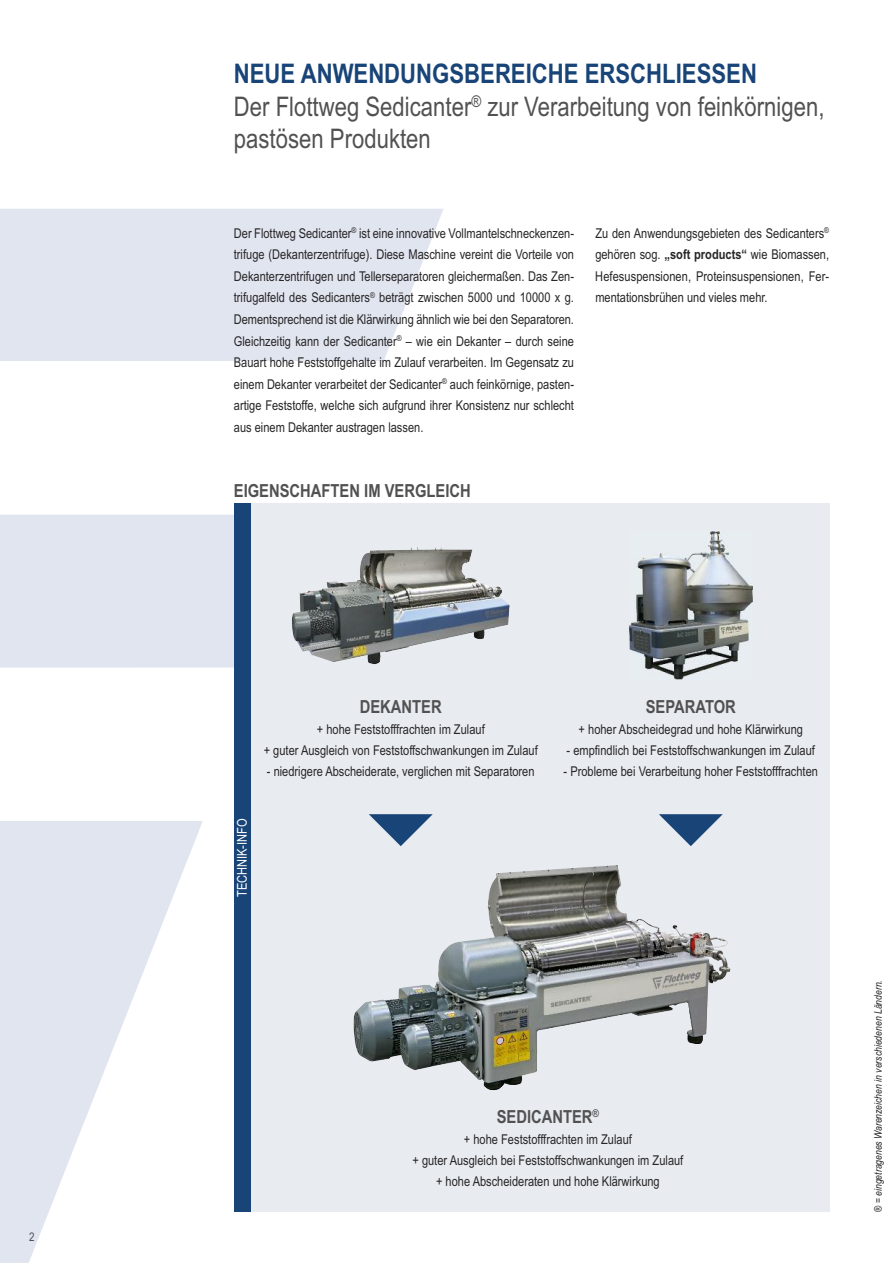
<style>
.page{position:relative;width:893px;height:1263px;background:#fff}
.page>*{position:absolute;margin:0;border:0;box-sizing:border-box;transform-origin:0 0}
.t1{font:27px/32.4px "Arial Narrow";color:#525152}
.t2{font:700 18px "Arial Narrow";color:#525152}
.t3{font:13.5px/21.6px "Arial Narrow";color:#272526;text-align:justify}
.t4{font:13.5px "Arial Narrow";color:#fff}
.t5{font:12px "Arial Narrow";color:#525152}
.t6{font:italic 10.5px "Arial Narrow";color:#272526}
.s1{font-weight:700;color:#184478}
.s2{font-weight:700}
</style>
<div class="page">
<svg style="left:0;top:209px;width:444px;height:1054px"></svg>
<div style="left:234px;top:504px;width:595px;height:708px;background:#e8ecf1"></div>
<div style="left:234px;top:504px;width:16px;height:708px;background:#184478"></div>
<img style="left:292px;top:547px;width:218px;height:117px">
<img style="left:353px;top:865px;width:367px;height:226px">
<img style="left:629px;top:531px;width:123px;height:148px">
<svg style="left:369px;top:814px;width:64px;height:32px"></svg>
<svg style="left:659px;top:814px;width:64px;height:32px"></svg>
<p class="t5" style="left:29px;top:1229px;width:7px">2</p>
<h1 class="t1" style="left:234px;top:58px;width:592px"><span class="s1">NEUE ANWENDUNGSBEREICHE ERSCHLIESSEN<br></span>Der Flottweg Sedicanter<sup>®</sup> zur Verarbeitung von feinkörnigen, pastösen Produkten</h1>
<p class="t3" style="left:234px;top:222px;width:342px">Der Flottweg Sedicanter<sup>®</sup> ist eine innovative Vollmantelschneckenzen&shy;trifuge (Dekanterzentrifuge). Diese Maschine vereint die Vorteile von Dekanterzentrifugen und Tellerseparatoren gleichermaßen. Das Zen&shy;trifugalfeld des Sedicanters<sup>®</sup> beträgt zwischen 5000 und 10000 x g.<br>Dementsprechend ist die Klärwirkung ähnlich wie bei den Separatoren.<br>Gleichzeitig kann der Sedicanter<sup>®</sup> – wie ein Dekanter – durch seine Bauart hohe Feststoffgehalte im Zulauf verarbeiten. Im Gegensatz zu einem Dekanter verarbeitet der Sedicanter<sup>®</sup> auch feinkörnige, pasten&shy;artige Feststoffe, welche sich aufgrund ihrer Konsistenz nur schlecht aus einem Dekanter austragen lassen.</p>
<p class="t3" style="left:595px;top:222px;width:235px">Zu den Anwendungsgebieten des Sedicanters<sup>® </sup>gehören sog. <span class="s2">„soft products“</span> wie Biomassen, Hefesuspensionen, Proteinsuspensionen, Fer&shy;mentationsbrühen und vieles mehr.</p>
<h2 class="t2" style="left:234px;top:480px;width:238px">EIGENSCHAFTEN IM VERGLEICH</h2>
<p class="t4" style="left:234px;top:897px;width:80px;rotate:-90deg">TECHNIK-INFO</p>
<h2 class="t2" style="left:360px;top:696px;width:83px">DEKANTER</h2>
<p class="t3" style="left:264px;top:719px;width:275px;line-height:21px;text-align:center">+ hohe Feststofffrachten im Zulauf<br>+ guter Ausgleich von Feststoffschwankungen im Zulauf</p>
<p class="t3" style="left:267px;top:760px;width:269px">- niedrigere Abscheiderate, verglichen mit Separatoren</p>
<h2 class="t2" style="left:646px;top:696px;width:92px">SEPARATOR</h2>
<p class="t3" style="left:579px;top:718px;width:226px">+ hoher Abscheidegrad und hohe Klärwirkung</p>
<p class="t3" style="left:567px;top:739px;width:250px">- empfindlich bei Feststoffschwankungen im Zulauf</p>
<p class="t3" style="left:564px;top:760px;width:256px">- Probleme bei Verarbeitung hoher Feststofffrachten</p>
<h2 class="t2" style="left:497px;top:1106px;width:104px">SEDICANTER<sup>®</sup></h2>
<p class="t3" style="left:412px;top:1129px;width:272px;line-height:21px;text-align:center">+ hohe Feststofffrachten im Zulauf<br>+ guter Ausgleich bei Feststoffschwankungen im Zulauf + hohe Abscheideraten und hohe Klärwirkung</p>
<p class="t6" style="left:872px;top:1212px;width:233px;rotate:-90deg">® = eingetragenes Warenzeichen in verschiedenen Ländern.</p>
</div>
